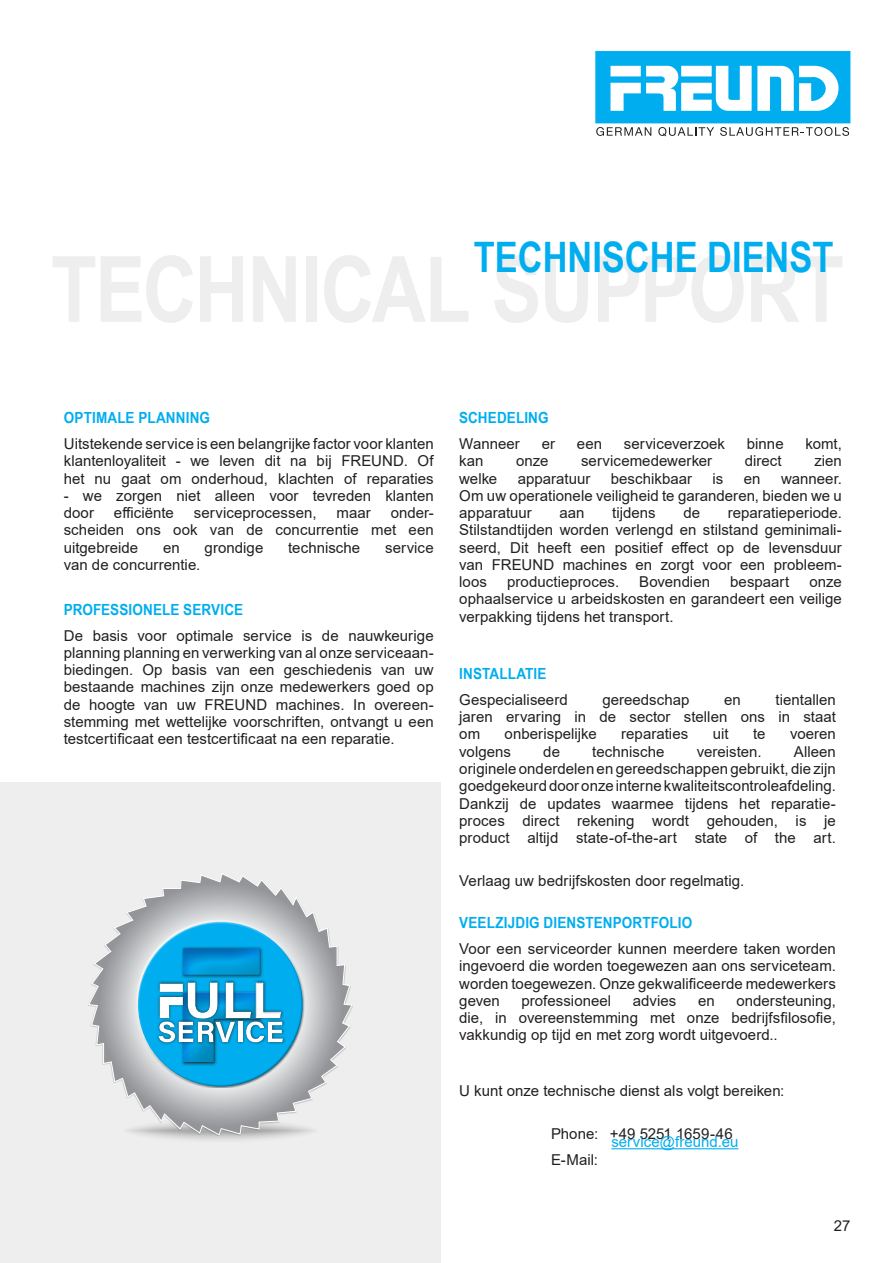
<style>
.page{position:relative;width:893px;height:1263px;background:#fff}
.page>*{position:absolute;margin:0;border:0;box-sizing:border-box;transform-origin:0 0}
.t1{font:700 42px "Arial Narrow";color:#00aeef}
.t2{font:700 15.3px "Arial Narrow";letter-spacing:.005em;color:#00aeef;scale:1.08 1}
.t3{font:15px/17.2px "Arial";letter-spacing:.005em;color:#231f20;text-align:justify}
.t4{font:15px "Arial";color:#00aeef}
</style>
<div class="page">
<svg style="left:595px;top:51px;width:255px;height:85px"></svg>
<div style="left:0;top:782px;width:440px;height:481px;background:#eeeeef"></div>
<svg style="left:122px;top:1117px;width:197px;height:27px"></svg>
<svg style="left:88px;top:874px;width:265px;height:262px"></svg>
<svg style="left:136px;top:920px;width:157px;height:124px"></svg>
<svg style="left:142px;top:941px;width:163px;height:147px;fill:#00aee9"></svg>
<div style="left:181px;top:946px;width:83px;height:120px;background:#231f20;opacity:.75"></div>
<svg style="left:159px;top:948px;width:124px;height:114px"></svg>
<svg style="left:156px;top:981px;width:128px;height:63px"></svg>
<hr style="left:611px;top:1148px;width:127px;height:1px;background:#00aeef">
<h1 class="t1" style="left:474px;top:241px;width:361px">TECHNISCHE DIENST</h1>
<p class="t2" style="left:64px;top:412px;width:137px">OPTIMALE PLANNING</p>
<p class="t3" style="left:64px;top:435px;width:371px">Uitstekende service is een belangrijke factor voor klanten klantenloyaliteit - we leven dit na bij FREUND. Of het nu gaat om onderhoud, klachten of reparaties</p>
<p class="t3" style="left:64px;top:487px;width:371px">- we zorgen niet alleen voor tevreden klanten door</p>
<p class="t3" style="left:114px;top:504px;width:61px">e昀케ciënte</p>
<p class="t3" style="left:194px;top:504px;width:124px">serviceprocessen,</p>
<p class="t3" style="left:337px;top:504px;width:36px">maar</p>
<p class="t3" style="left:64px;top:504px;width:371px;text-indent:327px">onder&shy;scheiden ons ook van de concurrentie met een uitgebreide</p>
<p class="t3" style="left:163px;top:539px;width:18px">en</p>
<p class="t3" style="left:205px;top:539px;width:60px">grondige</p>
<p class="t3" style="left:288px;top:539px;width:74px">technische</p>
<p class="t3" style="left:385px;top:539px;width:50px">service</p>
<p class="t3" style="left:64px;top:556px;width:138px">van de concurrentie.</p>
<p class="t2" style="left:64px;top:604px;width:168px">PROFESSIONELE SERVICE</p>
<p class="t3" style="left:64px;top:626px;width:371px">De basis voor optimale service is de nauwkeurige planning planning en verwerking van al onze serviceaan&shy;biedingen. Op basis van een geschiedenis van uw bestaande machines zijn onze medewerkers goed op de hoogte van uw FREUND machines. In overeen&shy;stemming met wettelijke voorschriften, ontvangt u een testcerti昀椀caat een testcerti昀椀caat na een reparatie.</p>
<p class="t2" style="left:459px;top:412px;width:84px">SCHEDELING</p>
<p class="t3" style="left:459px;top:435px;width:62px">Wanneer</p>
<p class="t3" style="left:542px;top:435px;width:15px">er</p>
<p class="t3" style="left:577px;top:435px;width:27px">een</p>
<p class="t3" style="left:624px;top:435px;width:103px">serviceverzoek</p>
<p class="t3" style="left:747px;top:435px;width:38px">binne</p>
<p class="t3" style="left:805px;top:435px;width:38px">komt,</p>
<p class="t3" style="left:459px;top:452px;width:26px">kan</p>
<p class="t3" style="left:516px;top:452px;width:34px">onze</p>
<p class="t3" style="left:581px;top:452px;width:133px">servicemedewerker</p>
<p class="t3" style="left:745px;top:452px;width:38px">direct</p>
<p class="t3" style="left:814px;top:452px;width:29px">zien</p>
<p class="t3" style="left:459px;top:470px;width:39px">welke</p>
<p class="t3" style="left:518px;top:470px;width:74px">apparatuur</p>
<p class="t3" style="left:611px;top:470px;width:83px">beschikbaar</p>
<p class="t3" style="left:713px;top:470px;width:12px">is</p>
<p class="t3" style="left:744px;top:470px;width:18px">en</p>
<p class="t3" style="left:459px;top:470px;width:384px;text-indent:322px">wanneer.<br>Om uw operationele veiligheid te garanderen, bieden we u apparatuur</p>
<p class="t3" style="left:459px;top:504px;width:384px;text-indent:268px">reparatieperiode.<br>Stilstandtijden worden verlengd en stilstand geminimali&shy;seerd, Dit heeft een positief e昀昀ect op de levensduur van FREUND machines en zorgt voor een probleem&shy;loos</p>
<p class="t3" style="left:559px;top:504px;width:27px">aan</p>
<p class="t3" style="left:612px;top:504px;width:45px">tijdens</p>
<p class="t3" style="left:683px;top:504px;width:18px">de</p>
<p class="t3" style="left:507px;top:573px;width:114px">productieproces.</p>
<p class="t3" style="left:639px;top:573px;width:72px">Bovendien</p>
<p class="t3" style="left:730px;top:573px;width:61px">bespaart</p>
<p class="t3" style="left:459px;top:573px;width:384px;text-indent:350px">onze ophaalservice u arbeidskosten en garandeert een veilige verpakking tijdens het transport.</p>
<p class="t2" style="left:459px;top:668px;width:82px">INSTALLATIE</p>
<p class="t3" style="left:459px;top:691px;width:110px">Gespecialiseerd</p>
<p class="t3" style="left:602px;top:691px;width:89px">gereedschap</p>
<p class="t3" style="left:724px;top:691px;width:18px">en</p>
<p class="t3" style="left:459px;top:691px;width:378px;text-indent:316px">tientallen jaren ervaring in de sector stellen ons in staat om</p>
<p class="t3" style="left:505px;top:725px;width:94px">onberispelijke</p>
<p class="t3" style="left:621px;top:725px;width:69px">reparaties</p>
<p class="t3" style="left:713px;top:725px;width:17px">uit</p>
<p class="t3" style="left:753px;top:725px;width:14px">te</p>
<p class="t3" style="left:790px;top:725px;width:47px">voeren</p>
<p class="t3" style="left:459px;top:743px;width:53px">volgens</p>
<p class="t3" style="left:543px;top:743px;width:18px">de</p>
<p class="t3" style="left:592px;top:743px;width:74px">technische</p>
<p class="t3" style="left:697px;top:743px;width:66px">vereisten.</p>
<p class="t3" style="left:459px;top:743px;width:378px;text-indent:335px">Alleen originele onderdelen en gereedschappen gebruikt, die zijn goedgekeurd door onze interne kwaliteitscontroleafdeling.<br>Dankzij de updates waarmee tijdens het reparatie&shy;proces direct rekening wordt gehouden, is je product altijd state-of-the-art state of the art.</p>
<p class="t3" style="left:459px;top:872px;width:287px">Verlaag uw bedrijfskosten door regelmatig.</p>
<p class="t2" style="left:459px;top:917px;width:217px">VEELZIJDIG DIENSTENPORTFOLIO</p>
<p class="t3" style="left:459px;top:940px;width:378px">Voor een serviceorder kunnen meerdere taken worden ingevoerd die worden toegewezen aan ons serviceteam. worden toegewezen. Onze gekwali昀椀ceerde medewerkers geven</p>
<p class="t3" style="left:521px;top:992px;width:91px">professioneel</p>
<p class="t3" style="left:633px;top:992px;width:45px">advies</p>
<p class="t3" style="left:698px;top:992px;width:18px">en</p>
<p class="t3" style="left:459px;top:992px;width:378px;text-indent:277px">ondersteuning, die, in overeenstemming met onze bedrijfs昀椀loso昀椀e, vakkundig op tijd en met zorg wordt uitgevoerd..</p>
<p class="t3" style="left:459px;top:1082px;width:327px">U kunt onze technische dienst als volgt bereiken:</p>
<p class="t3" style="left:551px;top:1120px;width:183px;line-height:25.8px">Phone: +49 5251 1659-46<br>E-Mail:</p>
<p class="t4" style="left:611px;top:1131px;width:129px">service@freund.eu</p>
<p class="t3" style="left:834px;top:1219px;width:18px">27</p>
</div>
